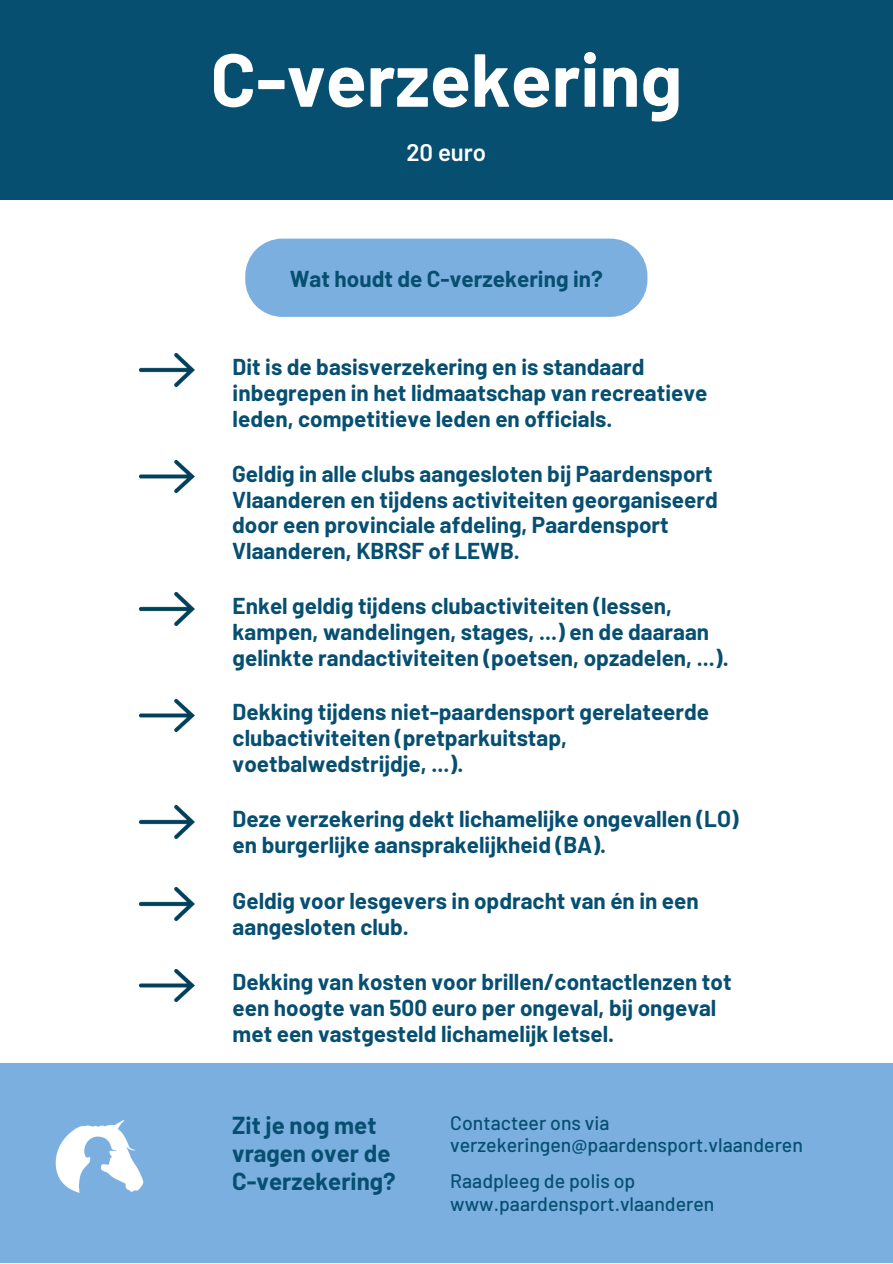
<style>
.page{position:relative;width:893px;height:1264px;background:#fff}
.page>*{position:absolute;margin:0;border:0;box-sizing:border-box;transform-origin:0 0}
.t1{font:700 75px "Barlow";color:#fff}
.t2{font:700 24px/28px "Barlow";color:#074f71}
.t3{font:600 24px "Barlow";color:#fff}
.t4{font:700 22.5px/25.8px "Barlow";color:#074f71}
.t5{font:500 19.5px/22.5px "Barlow";color:#074f71}
</style>
<div class="page">
<div style="left:0;top:0;width:892px;height:199px;background:#074f71"></div>
<div style="left:0;top:1063px;width:892px;height:199px;background:#7bafdf"></div>
<img style="left:55px;top:1120px;width:89px;height:73px">
<div style="left:245px;top:239px;width:402px;height:78px;background:#7bafdf"></div>
<img style="left:139px;top:354px;width:55px;height:32px">
<img style="left:139px;top:460px;width:55px;height:33px">
<img style="left:139px;top:592px;width:55px;height:33px">
<img style="left:139px;top:699px;width:55px;height:32px">
<img style="left:139px;top:805px;width:55px;height:33px">
<img style="left:139px;top:887px;width:55px;height:33px">
<img style="left:139px;top:969px;width:55px;height:32px">
<p class="t1" style="left:210px;top:32px;width:473px">C-verzekering</p>
<p class="t3" style="left:406px;top:137px;width:81px">20 euro</p>
<p class="t4" style="left:290px;top:265px;width:314px">Wat houdt de C-verzekering in?</p>
<p class="t4" style="left:233px;top:353px;width:476px">Dit is de basisverzekering en is standaard inbegrepen in het lidmaatschap van recreatieve leden, competitieve leden en officials.</p>
<p class="t4" style="left:232px;top:460px;width:487px">Geldig in alle clubs aangesloten bij Paardensport Vlaanderen en tijdens activiteiten georganiseerd door een provinciale afdeling, Paardensport Vlaanderen, KBRSF of LEWB.</p>
<p class="t4" style="left:233px;top:592px;width:497px">Enkel geldig tijdens clubactiviteiten (lessen, kampen, wandelingen, stages, ...) en de daaraan gelinkte randactiviteiten (poetsen, opzadelen, ...).</p>
<p class="t4" style="left:233px;top:698px;width:478px">Dekking tijdens niet-paardensport gerelateerde clubactiviteiten (pretparkuitstap, voetbalwedstrijdje, ...).</p>
<p class="t4" style="left:233px;top:805px;width:507px">Deze verzekering dekt lichamelijke ongevallen (LO) en burgerlijke aansprakelijkheid (BA).</p>
<p class="t4" style="left:233px;top:887px;width:467px">Geldig voor lesgevers in opdracht van én in een aangesloten club.</p>
<p class="t4" style="left:233px;top:968px;width:500px">Dekking van kosten voor brillen/contactlenzen tot een hoogte van 500 euro per ongeval, bij ongeval met een vastgesteld lichamelijk letsel.</p>
<p class="t2" style="left:232px;top:1110px;width:160px">Zit je nog met vragen over de</p>
<p class="t2" style="left:232px;top:1166px;width:165px">C-verzekering?</p>
<p class="t5" style="left:450px;top:1110px;width:354px">Contacteer ons via verzekeringen@paardensport.vlaanderen</p>
<p class="t5" style="left:450px;top:1169px;width:265px">Raadpleeg de polis op www.paardensport.vlaanderen</p>
</div>
